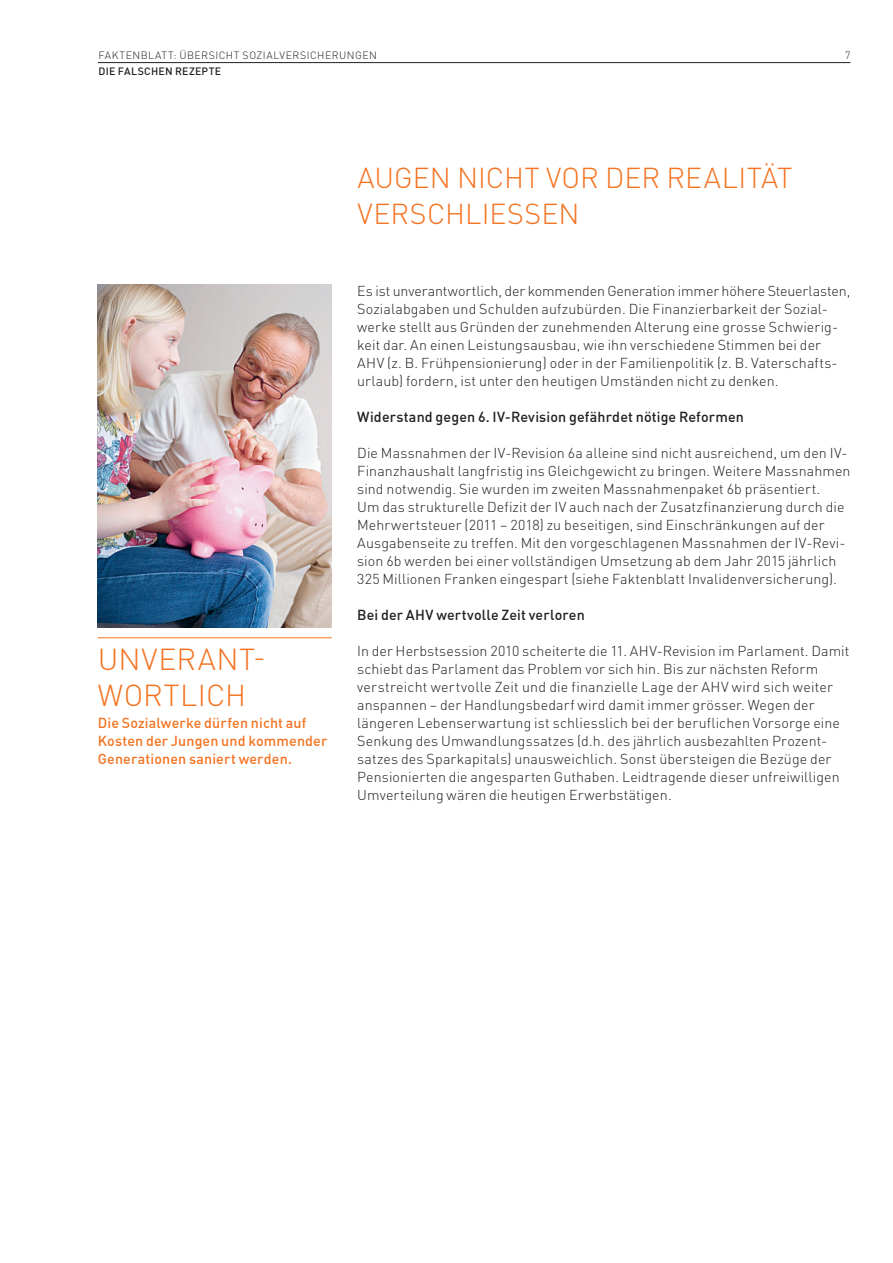
<style>
.page{position:relative;width:893px;height:1263px;background:#fff}
.page>*{position:absolute;margin:0;border:0;box-sizing:border-box;transform-origin:0 0}
.t1{font:300 30px "DINOT";color:#f47321}
.t2{font:300 28.5px "DINOT";color:#f47321}
.t3{font:300 14.25px/18px "DINOT";letter-spacing:.005em;color:#231f20}
.t4{font:500 14.25px "DIN";letter-spacing:.01em;color:#231f20}
.t5{font:500 14.25px/18px "DIN";letter-spacing:.01em;color:#f47321}
.t6{font:300 10.5px "DINOT";letter-spacing:.045em;color:#231f20}
.t7{font:500 10.5px "DIN";letter-spacing:.025em;color:#231f20}
</style>
<div class="page">
<hr style="left:98px;top:62px;width:752px;height:1px;background:#231f20">
<hr style="left:98px;top:637px;width:234px;height:1px;background:#f47321">
<img style="left:98px;top:285px;width:234px;height:342px">
<p class="t6" style="left:98px;top:49px;width:8px">FAKTENBLATT</p>
<p class="t6" style="left:173px;top:49px;width:22px">: ÜBER</p>
<p class="t6" style="left:209px;top:49px;width:161px">SICHT SOZIALVERSICHERUNGEN</p>
<p class="t6" style="left:845px;top:49px;width:7px">7</p>
<p class="t7" style="left:99px;top:65px;width:7px">die</p>
<p class="t7" style="left:118px;top:65px;width:14px">Fals</p>
<p class="t7" style="left:144px;top:65px;width:15px">chen</p>
<p class="t7" style="left:175px;top:65px;width:46px">rezepte</p>
<h1 class="t1" style="left:98px;top:640px;width:81px">UNVERANT</h1>
<h1 class="t1" style="left:253px;top:640px;width:14px">-</h1>
<h1 class="t1" style="left:98px;top:676px;width:63px">WORTL</h1>
<h1 class="t1" style="left:198px;top:676px;width:50px">ICH</h1>
<p class="t5" style="left:98px;top:713px;width:231px">Die Sozialwerke dürfen nicht auf<br>Kosten der Jungen und kommender<br>Generationen saniert werden.</p>
<h2 class="t2" style="left:357px;top:160px;width:327px">AUGEN NICHT VOR DER REAL</h2>
<h2 class="t2" style="left:738px;top:160px;width:24px">ITÄT</h2>
<h2 class="t2" style="left:357px;top:196px;width:202px">VERSCHLIESSEN</h2>
<p class="t3" style="left:357px;top:282px;width:495px">Es ist unverantwortlich, der kommenden Generation immer höhere Steuerlasten, Sozialabgaben und Schulden aufzubürden. Die Finanzierbarkeit der Sozial&shy;werke stellt aus Gründen der zunehmenden Alterung eine grosse Schwierig&shy;keit dar. An einen Leistungsausbau, wie ihn verschiedene Stimmen bei der AHV (z. B. Frühpensionierung) oder in der Familienpolitik (z. B. Vaterschafts&shy;urlaub) fordern, ist unter den heutigen Umständen nicht zu denken.</p>
<p class="t4" style="left:357px;top:408px;width:388px">Widerstand gegen 6. IV-Revision gefährdet nötige Reformen</p>
<p class="t3" style="left:357px;top:444px;width:495px">Die Massnahmen der IV-Revision 6a alleine sind nicht ausreichend, um den IV-Finanzhaushalt langfristig ins Gleichgewicht zu bringen. Weitere Massnahmen sind notwendig. Sie wurden im zweiten Massnahmenpaket 6b präsentiert.<br>Um das strukturelle Defizit der IV auch nach der Zusatzfinanzierung durch die Mehrwertsteuer (2011 – 2018) zu beseitigen, sind Einschränkungen auf der Ausgabenseite zu treffen. Mit den vorgeschlagenen Massnahmen der IV-Revi&shy;sion 6b werden bei einer vollständigen Umsetzung ab dem Jahr 2015 jährlich 325 Millionen Franken eingespart (siehe Faktenblatt Invalidenversicherung).</p>
<p class="t4" style="left:357px;top:606px;width:229px">Bei der AHV wertvolle Zeit verloren</p>
<p class="t3" style="left:357px;top:642px;width:494px">In der Herbstsession 2010 scheiterte die 11. AHV-Revision im Parlament. Damit schiebt das Parlament das Problem vor sich hin. Bis zur nächsten Reform verstreicht wertvolle Zeit und die finanzielle Lage der AHV wird sich weiter anspannen – der Handlungsbedarf wird damit immer grösser. Wegen der längeren Lebenserwartung ist schliesslich bei der beruflichen Vorsorge eine Senkung des Umwandlungssatzes (d.h. des jährlich ausbezahlten Prozent&shy;satzes des Sparkapitals) unausweichlich. Sonst übersteigen die Bezüge der Pensionierten die angesparten Guthaben. Leidtragende dieser unfreiwilligen Umverteilung wären die heutigen Erwerbstätigen.</p>
</div>
